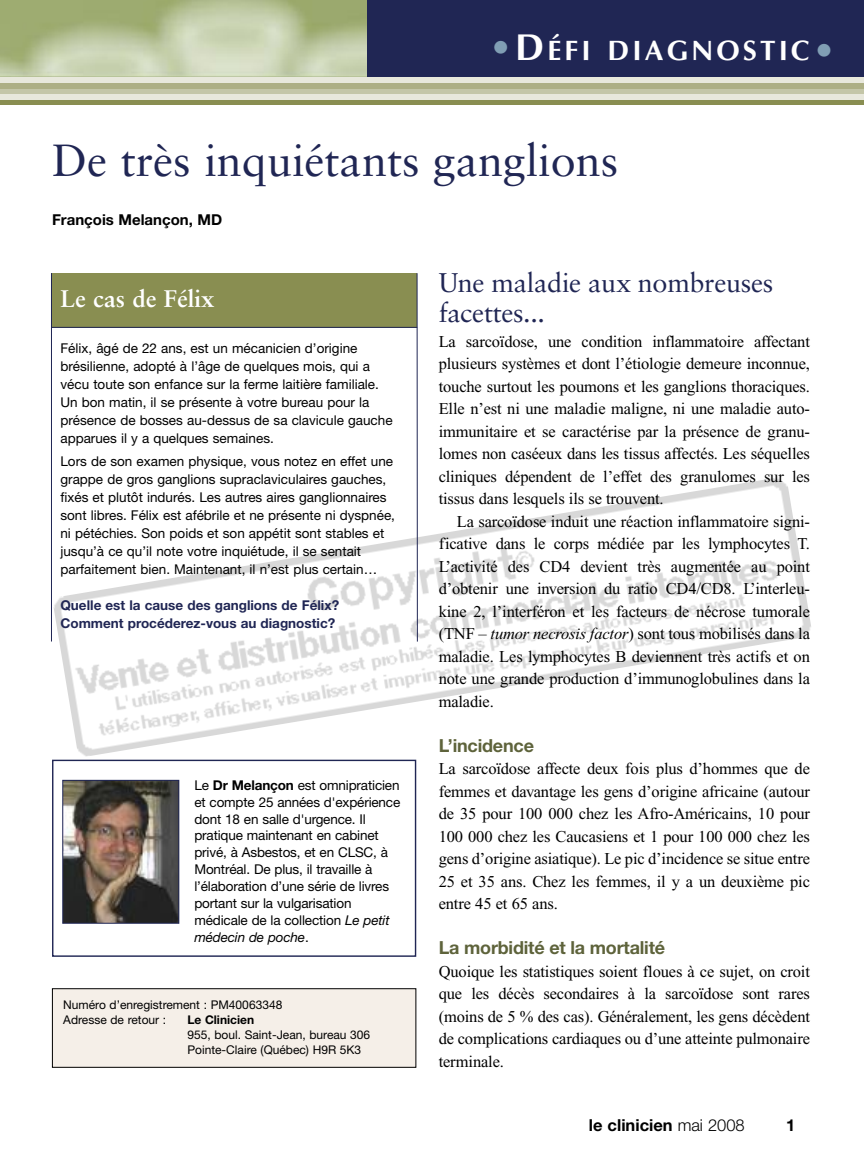
<style>
.page{position:relative;width:864px;height:1175px;background:#fff}
.page>*{position:absolute;margin:0;border:0;box-sizing:border-box;transform-origin:0 0}
.t1{font:45px "Sabon";color:#202654}
.t2{font:700 28.2px "Optima";letter-spacing:.11em;color:#fff}
.t3{font:27px/30px "Sabon";letter-spacing:-.01em;color:#202654}
.t4{font:700 24px "Sabon";color:#fff}
.t5{font:700 18px "Helvetica Neue";letter-spacing:-.01em;color:#5e633b}
.t6{font:16.5px/22.5px "Times New Roman";letter-spacing:-.01em;color:#000;text-align:justify}
.t7{font:700 16.5px "Helvetica Neue";color:#000}
.t8{font:700 15px "Helvetica Neue";color:#000}
.t9{font:13.5px/18px "Helvetica Neue";color:#000}
.t10{font:700 13.5px/18px "Helvetica Neue";color:#202654}
.t11{font:12px/15px "Helvetica Neue";color:#000}
.t12{font:700 12px "Helvetica Neue";color:#000}
.s1{font-size:37.5px;color:#809eb4}
.s2{font-size:37.5px}
.s3{font-weight:700}
.s4{font-style:italic}
.s5{font-weight:300}
</style>
<div class="page">
<img style="left:54px;top:476px;width:757px;height:281px">
<img style="left:0;top:0;width:367px;height:77px">
<div style="left:367px;top:0;width:497px;height:82px;background:#202654"></div>
<div style="left:0;top:100px;width:864px;height:5px;background:#898e51"></div>
<div style="left:0;top:94px;width:864px;height:6px;background:#e8e8dc"></div>
<div style="left:0;top:88px;width:864px;height:6px;background:#c4c6a8"></div>
<div style="left:0;top:83px;width:864px;height:5px;background:#adaf85"></div>
<div style="left:0;top:77px;width:864px;height:6px;background:#e8e8dc"></div>
<div style="left:51px;top:273px;width:366px;height:54px;background:#898e51"></div>
<hr style="left:51px;top:273px;width:1px;height:368px;background:#202654">
<hr style="left:51px;top:327px;width:366px;height:1px;background:#202654">
<hr style="left:417px;top:273px;width:1px;height:368px;background:#202654">
<div style="left:52px;top:988px;width:364px;height:79px;background:#f5efe8"></div>
<div style="left:52px;top:988px;width:364px;height:79px;border:1px solid #000"></div>
<div style="left:52px;top:759px;width:364px;height:197px;border:1px solid #202654"></div>
<img style="left:64px;top:782px;width:113px;height:139px">
<div style="left:62px;top:780px;width:117px;height:143px;border:1px solid #202654"></div>
<h2 class="t2" style="left:490px;top:33px;width:347px"><span class="s1">•</span><span class="s2">D</span>ÉFI DIAGNOSTIC<span class="s1">•</span></h2>
<h1 class="t1" style="left:52px;top:142px;width:568px">De très inquiétants ganglions</h1>
<p class="t8" style="left:52px;top:215px;width:172px">François Melançon, MD</p>
<h3 class="t4" style="left:60px;top:289px;width:155px">Le cas de Félix</h3>
<p class="t9" style="left:60px;top:341px;width:334px">Félix, âgé de 22 ans, est un mécanicien d’origine brésilienne, adopté à l’âge de quelques mois, qui a vécu toute son enfance sur la ferme laitière familiale.<br>Un bon matin, il se présente à votre bureau pour la présence de bosses au-dessus de sa clavicule gauche apparues il y a quelques semaines.</p>
<p class="t9" style="left:60px;top:453px;width:336px">Lors de son examen physique, vous notez en effet une grappe de gros ganglions supraclaviculaires gauches, fixés et plutôt indurés. Les autres aires ganglionnaires sont libres. Félix est afébrile et ne présente ni dyspnée, ni pétéchies. Son poids et son appétit sont stables et jusqu’à ce qu’il note votre inquiétude, il se sentait parfaitement bien. Maintenant, il n’est plus certain…</p>
<p class="t10" style="left:60px;top:597px;width:280px">Quelle est la cause des ganglions de Félix?<br>Comment procéderez-vous au diagnostic?</p>
<p class="t9" style="left:194px;top:777px;width:207px;line-height:17px">Le <span class="s3">Dr Melançon</span> est omnipraticien et compte 25 années d'expérience dont 18 en salle d'urgence. Il pratique maintenant en cabinet privé, à Asbestos, et en CLSC, à<br>Montréal. De plus, il travaille à l’élaboration d’une série de livres portant sur la vulgarisation médicale de la collection <span class="s4">Le petit médecin de poche</span>.</p>
<p class="t11" style="left:63px;top:998px;width:221px">Numéro d’enregistrement : PM40063348<br>Adresse de retour :</p>
<p class="t12" style="left:187px;top:1015px;width:68px">Le Clinicien</p>
<p class="t11" style="left:187px;top:1028px;width:184px">955, boul. Saint-Jean, bureau 306<br>Pointe-Claire (Québec) H9R 5K3</p>
<h3 class="t3" style="left:439px;top:269px;width:336px">Une maladie aux nombreuses facettes...</h3>
<p class="t6" style="left:439px;top:331px;width:373px">La sarcoïdose, une condition inflammatoire affectant plusieurs systèmes et dont l’étiologie demeure inconnue, touche surtout les poumons et les ganglions thoraciques.<br>Elle n’est ni une maladie maligne, ni une maladie auto&shy;immunitaire et se caractérise par la présence de granu&shy;lomes non caséeux dans les tissus affectés. Les séquelles cliniques dépendent de l’effet des granulomes sur les tissus dans lesquels ils se trouvent.</p>
<p class="t6" style="left:439px;top:511px;width:373px;text-indent:18px">La sarcoïdose induit une réaction inflammatoire signi&shy;ficative dans le corps médiée par les lymphocytes T.<br>L’activité des CD4 devient très augmentée au point d’obtenir une inversion du ratio CD4/CD8. L’interleu&shy;kine 2, l’interféron et les facteurs de nécrose tumorale (TNF – <span class="s4">tumor necrosis factor</span>) sont tous mobilisés dans la maladie. Les lymphocytes B deviennent très actifs et on note une grande production d’immunoglobulines dans la maladie.</p>
<p class="t5" style="left:439px;top:739px;width:97px">L’incidence</p>
<p class="t6" style="left:439px;top:759px;width:373px">La sarcoïdose affecte deux fois plus d’hommes que de femmes et davantage les gens d’origine africaine (autour de 35 pour 100 000 chez les Afro-Américains, 10 pour 100 000 chez les Caucasiens et 1 pour 100 000 chez les gens d’origine asiatique). Le pic d’incidence se situe entre 25 et 35 ans. Chez les femmes, il y a un deuxième pic entre 45 et 65 ans.</p>
<p class="t5" style="left:439px;top:941px;width:228px">La morbidité et la mortalité</p>
<p class="t6" style="left:439px;top:961px;width:373px">Quoique les statistiques soient floues à ce sujet, on croit que les décès secondaires à la sarcoïdose sont rares (moins de 5 % des cas). Généralement, les gens décèdent de complications cardiaques ou d’une atteinte pulmonaire terminale.</p>
<p class="t7" style="left:589px;top:1119px;width:157px">le clinicien <span class="s5">mai 2008</span></p>
<p class="t7" style="left:786px;top:1119px;width:11px">1</p>
</div>
